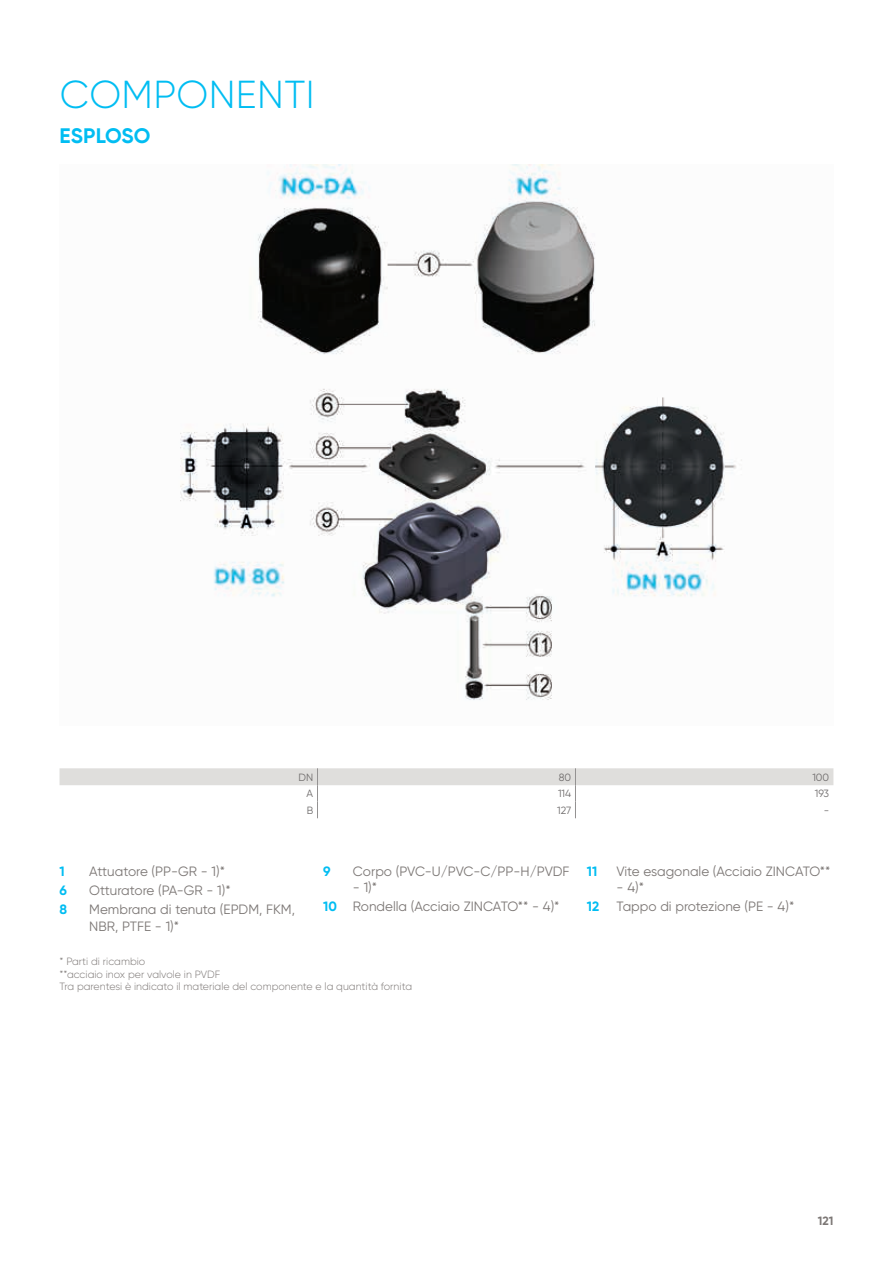
<style>
.page{position:relative;width:893px;height:1263px;background:#fff}
.page>*{position:absolute;margin:0;border:0;box-sizing:border-box;transform-origin:0 0}
.t1{font:300 39px "Gilroy";letter-spacing:.01em;color:#01bdf2}
.t2{font:700 21px "Gilroy";letter-spacing:.005em;color:#01bdf2}
.t3{font:13.5px/16.2px "Gilroy";color:#7c7775}
.t4{font:700 13.5px "Gilroy";color:#01bdf2}
.t5{font:700 12px "Gilroy";color:#7c7775}
.t6{font:300 10.5px/12.6px "Gilroy";color:#7c7775}
.t7{font:10.5px "Gilroy";color:#6e6b6b}
.s1{font-weight:700;color:#01bdf2}
</style>
<div class="page">
<img style="left:180px;top:164px;width:562px;height:536px">
<svg style="left:60px;top:768px;width:773px;height:50px"></svg>
<h1 class="t1" style="left:60px;top:71px;width:256px">Componenti</h1>
<h2 class="t2" style="left:60px;top:123px;width:92px">ESPLOSO</h2>
<p class="t7" style="left:299px;top:771px;width:16px">DN</p>
<p class="t7" style="left:559px;top:771px;width:14px">80</p>
<p class="t7" style="left:812px;top:771px;width:18px">100</p>
<p class="t7" style="left:307px;top:787px;width:8px">A</p>
<p class="t7" style="left:558px;top:787px;width:15px">114</p>
<p class="t7" style="left:815px;top:787px;width:16px">193</p>
<p class="t7" style="left:307px;top:804px;width:8px">B</p>
<p class="t7" style="left:557px;top:804px;width:16px">127</p>
<p class="t7" style="left:824px;top:804px;width:7px">-</p>
<p class="t4" style="left:60px;top:863px;width:7px">1</p>
<p class="t3" style="left:89px;top:863px;width:137px">Attuatore (PP-GR - 1)*</p>
<p class="t4" style="left:60px;top:882px;width:9px">6</p>
<p class="t3" style="left:89px;top:882px;width:143px">Otturatore (PA-GR - 1)*</p>
<p class="t4" style="left:60px;top:901px;width:9px">8</p>
<p class="t3" style="left:89px;top:901px;width:207px">Membrana di tenuta (EPDM, FKM,<br>NBR, PTFE - 1)*</p>
<p class="t4" style="left:323px;top:863px;width:9px">9</p>
<p class="t3" style="left:353px;top:863px;width:218px">Corpo (PVC-U/PVC-C/PP-H/PVDF</p>
<p class="t3" style="left:323px;top:877px;width:238px;line-height:19.4px;text-indent:30px">- 1)*<br><span class="s1">10</span> Rondella (Acciaio ZINCATO** - 4)*</p>
<p class="t6" style="left:60px;top:955px;width:354px">* Parti di ricambio<br>**acciaio inox per valvole in PVDF<br>Tra parentesi è indicato il materiale del componente e la quantità fornita</p>
<p class="t4" style="left:587px;top:863px;width:12px">11</p>
<p class="t3" style="left:617px;top:863px;width:215px">Vite esagonale (Acciaio ZINCATO**</p>
<p class="t3" style="left:617px;top:879px;width:29px">- 4)*</p>
<p class="t4" style="left:587px;top:898px;width:14px">12</p>
<p class="t3" style="left:617px;top:898px;width:179px">Tappo di protezione (PE - 4)*</p>
<p class="t5" style="left:818px;top:1213px;width:17px">121</p>
</div>
